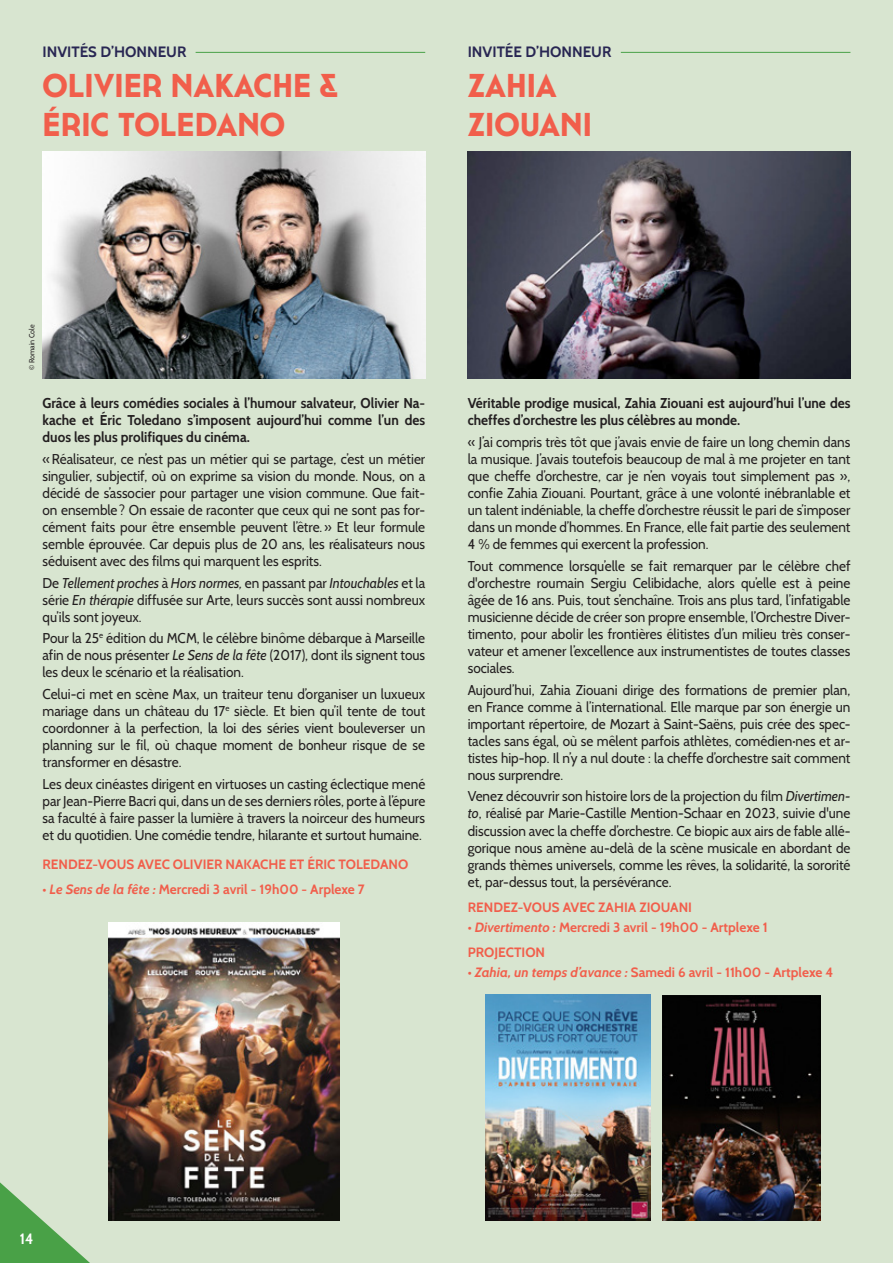
<style>
.page{position:relative;width:893px;height:1263px;background:#d8e5d0}
.page>*{position:absolute;margin:0;border:0;box-sizing:border-box;transform-origin:0 0}
.titre_2{font:700 33px/39.6px "Cassannet Plus";color:#f15e4b}
.sur_titre{font:700 15px "Cabin";color:#282653}
.t1{font:700 15px "Cabin";color:#fff;scale:.95 1}
.t2{font:14.25px/17.1px "Cabin";color:#231f20;text-align:justify;scale:.95 1}
.t3{font:700 14.25px/17.1px "Cabin";color:#231f20;text-align:justify;scale:.95 1}
.horaire{font:700 13.5px "Cabin";color:#f15e4b}
.t4{font:7.5px "Cabin";color:#231f20;scale:.95 1}
.s1{font-style:italic}
</style>
<div class="page">
<svg style="left:0;top:1182px;width:90px;height:81px"></svg>
<hr style="left:196px;top:52px;width:229px;height:1px;background:#49a147">
<img style="left:43px;top:152px;width:382px;height:226px">
<hr style="left:621px;top:52px;width:229px;height:1px;background:#49a147">
<img style="left:468px;top:152px;width:382px;height:226px">
<img style="left:486px;top:995px;width:164px;height:226px">
<img style="left:108px;top:923px;width:232px;height:298px">
<img style="left:662px;top:995px;width:158px;height:225px">
<p class="sur_titre" style="left:43px;top:43px;width:145px">INVITÉS D’HONNEUR</p>
<p class="titre_2" style="left:43px;top:65px;width:297px">OLIVIER NAKACHE &amp;<br>ÉRIC TOLEDANO</p>
<p class="sur_titre" style="left:468px;top:43px;width:145px">INVITÉE D’HONNEUR</p>
<p class="titre_2" style="left:468px;top:65px;width:126px">ZAHIA<br>ZIOUANI</p>
<p class="t4" style="left:27px;top:370px;width:49px;rotate:-90deg">© Romain Cole</p>
<p class="t3" style="left:43px;top:395px;width:404px">Grâce à leurs comédies sociales à l’humour salvateur, Olivier Na&shy;kache et Éric Toledano s’imposent aujourd’hui comme l’un des duos les plus prolifiques du cinéma.</p>
<p class="t2" style="left:43px;top:450px;width:404px">«Réalisateur, ce n’est pas un métier qui se partage, c’est un métier singulier, subjectif, où on exprime sa vision du monde. Nous, on a décidé de s’associer pour partager une vision commune. Que fait&shy;on ensemble? On essaie de raconter que ceux qui ne sont pas for&shy;cément faits pour être ensemble peuvent l’être.» Et leur formule semble éprouvée. Car depuis plus de 20 ans, les réalisateurs nous séduisent avec des films qui marquent les esprits.</p>
<p class="t2" style="left:43px;top:574px;width:404px">De <span class="s1">Tellement proches</span> à <span class="s1">Hors normes,</span> en passant par <span class="s1">Intouchables</span> et la série <span class="s1">En thérapie</span> diffusée sur Arte, leurs succès sont aussi nombreux qu’ils sont joyeux.</p>
<p class="t2" style="left:43px;top:629px;width:404px">Pour la 25<sup>e</sup> édition du MCM, le célèbre binôme débarque à Marseille afin de nous présenter <span class="s1">Le Sens de la fête</span> (2017), dont ils signent tous les deux le scénario et la réalisation.</p>
<p class="t2" style="left:43px;top:685px;width:404px">Celui-ci met en scène Max, un traiteur tenu d’organiser un luxueux mariage dans un château du 17<sup>e</sup> siècle. Et bien qu’il tente de tout coordonner à la perfection, la loi des séries vient bouleverser un planning sur le fil, où chaque moment de bonheur risque de se transformer en désastre.</p>
<p class="t2" style="left:43px;top:775px;width:404px">Les deux cinéastes dirigent en virtuoses un casting éclectique mené par Jean-Pierre Bacri qui, dans un de ses derniers rôles, porte à l’épure sa faculté à faire passer la lumière à travers la noirceur des humeurs et du quotidien. Une comédie tendre, hilarante et surtout humaine.</p>
<p class="horaire" style="left:43px;top:856px;width:367px">RENDEZ-VOUS AVEC OLIVIER NAKACHE ET ÉRIC TOLEDANO</p>
<p class="horaire" style="left:43px;top:881px;width:324px">• <span class="s1">Le Sens de la fête :</span> Mercredi 3 avril - 19h00 - Arplexe 7</p>
<p class="t3" style="left:468px;top:395px;width:404px">Véritable prodige musical, Zahia Ziouani est aujourd’hui l’une des cheffes d’orchestre les plus célèbres au monde.</p>
<p class="t2" style="left:468px;top:433px;width:404px">« J’ai compris très tôt que j’avais envie de faire un long chemin dans la musique. J’avais toutefois beaucoup de mal à me projeter en tant que cheffe d’orchestre, car je n’en voyais tout simplement pas », confie Zahia Ziouani. Pourtant, grâce à une volonté inébranlable et un talent indéniable, la cheffe d’orchestre réussit le pari de s’imposer dans un monde d’hommes. En France, elle fait partie des seulement 4 % de femmes qui exercent la profession.</p>
<p class="t2" style="left:468px;top:557px;width:404px">Tout commence lorsqu’elle se fait remarquer par le célèbre chef d'orchestre roumain Sergiu Celibidache, alors qu’elle est à peine âgée de 16 ans. Puis, tout s’enchaîne. Trois ans plus tard, l’infatigable musicienne décide de créer son propre ensemble, l’Orchestre Diver&shy;timento, pour abolir les frontières élitistes d’un milieu très conser&shy;vateur et amener l’excellence aux instrumentistes de toutes classes sociales.</p>
<p class="t2" style="left:468px;top:681px;width:404px">Aujourd’hui, Zahia Ziouani dirige des formations de premier plan, en France comme à l’international. Elle marque par son énergie un important répertoire, de Mozart à Saint-Saëns, puis crée des spec&shy;tacles sans égal, où se mêlent parfois athlètes, comédien·nes et ar&shy;tistes hip-hop. Il n’y a nul doute : la cheffe d’orchestre sait comment nous surprendre.</p>
<p class="t2" style="left:468px;top:788px;width:404px">Venez découvrir son histoire lors de la projection du film <span class="s1">Divertimen&shy;to</span>, réalisé par Marie-Castille Mention-Schaar en 2023, suivie d'une discussion avec la cheffe d’orchestre. Ce biopic aux airs de fable allé&shy;gorique nous amène au-delà de la scène musicale en abordant de grands thèmes universels, comme les rêves, la solidarité, la sororité et, par-dessus tout, la persévérance.</p>
<p class="horaire" style="left:468px;top:899px;width:226px">RENDEZ-VOUS AVEC ZAHIA ZIOUANI</p>
<p class="horaire" style="left:468px;top:919px;width:301px">• <span class="s1">Divertimento :</span> Mercredi 3 avril - 19h00 - Artplexe 1</p>
<p class="horaire" style="left:468px;top:944px;width:79px">PROJECTION</p>
<p class="horaire" style="left:468px;top:964px;width:367px">• <span class="s1">Zahia, un temps d’avance :</span> Samedi 6 avril - 11h00 - Artplexe 4</p>
<p class="t1" style="left:20px;top:1229px;width:16px">14</p>
</div>
